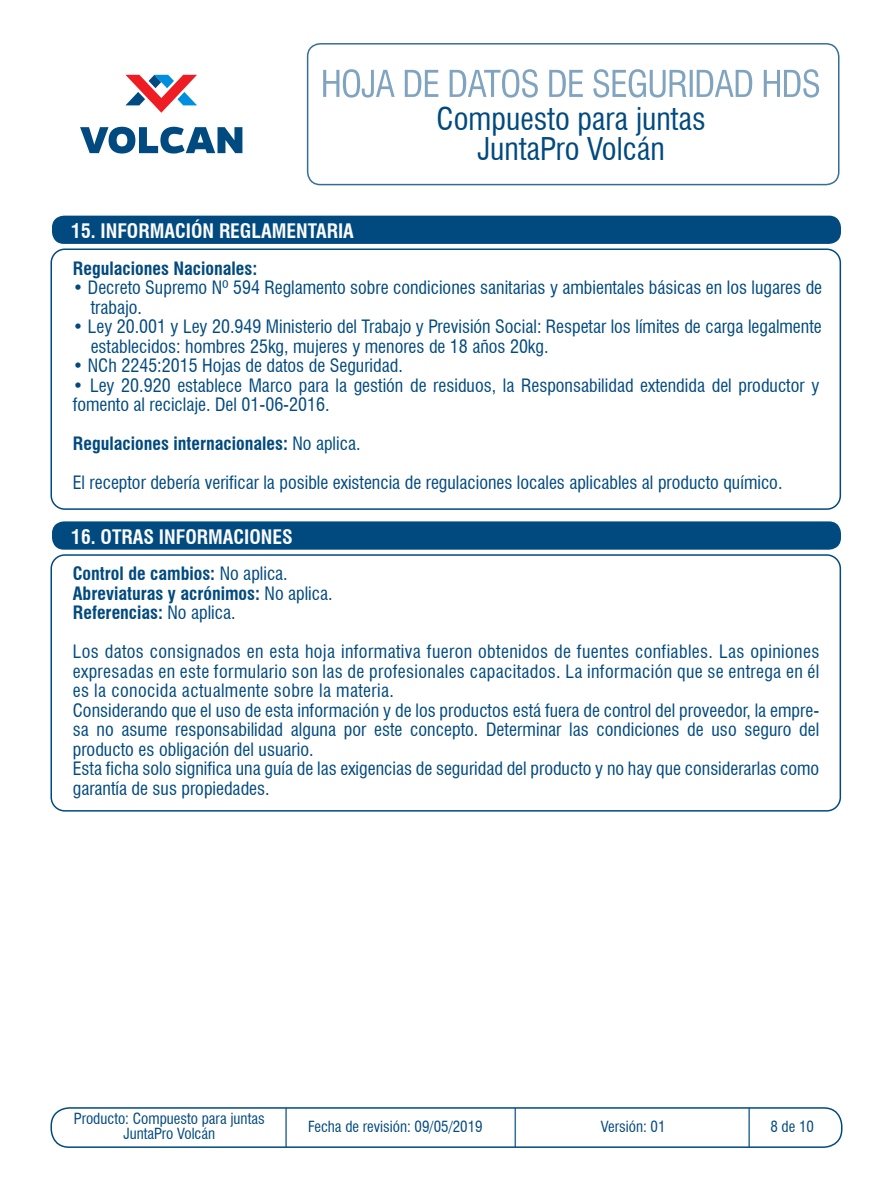
<style>
.page{position:relative;width:893px;height:1191px;background:#fff}
.page>*{position:absolute;margin:0;border:0;box-sizing:border-box;transform-origin:0 0}
.t1{font:condensed 30.6px/30px "Swiss 721 BT";color:#004a7f;text-align:center}
.t2{font:700 condensed 19.5px "Swiss 721 BT";color:#fbfbfc}
.t3{font:condensed 18px/19.5px "Swiss 721 BT";color:#004a7f}
.t4{font:700 condensed 18px/19.5px "Swiss 721 BT";color:#004a7f}
.t5{font:condensed 15px/15px "Swiss 721 BT";color:#004a7f;text-align:center}
.s1{font-weight:700}
.s2{font-weight:400}
</style>
<div class="page">
<svg style="left:323px;top:69px;width:496px;height:29px"></svg>
<div style="left:50px;top:248px;width:791px;height:262px;border:2px solid #004a7f;border-radius:14px"></div>
<div style="left:52px;top:216px;width:789px;height:28px;background:#004a7f;border-radius:12px"></div>
<div style="left:50px;top:554px;width:791px;height:257px;border:2px solid #004a7f;border-radius:14px"></div>
<div style="left:52px;top:521px;width:789px;height:28px;background:#004a7f;border-radius:12px"></div>
<svg style="left:125px;top:75px;width:72px;height:38px"></svg>
<svg style="left:80px;top:127px;width:162px;height:26px"></svg>
<div style="left:307px;top:43px;width:532px;height:142px;border:2px solid #004a7f;border-radius:13px"></div>
<div style="left:50px;top:1107px;width:792px;height:41px;border:2px solid #004a7f;border-radius:18px"></div>
<hr style="left:285px;top:1108px;width:2px;height:39px;background:#004a7f">
<hr style="left:514px;top:1108px;width:2px;height:39px;background:#004a7f">
<hr style="left:748px;top:1108px;width:2px;height:39px;background:#004a7f">
<p class="t2" style="left:71px;top:219px;width:284px">15. INFORMACIÓN REGLAMENTARIA</p>
<h1 class="t1" style="left:437px;top:104px;width:271px">Compuesto para juntas<br>JuntaPro Volcán</h1>
<p class="t4" style="left:73px;top:258px;width:186px">Regulaciones Nacionales:</p>
<p class="t3" style="left:91px;top:278px;width:733px;text-indent:-18px">• Decreto Supremo Nº 594 Reglamento sobre condiciones sanitarias y ambientales básicas en los lugares de trabajo.</p>
<p class="t3" style="left:91px;top:317px;width:732px;text-indent:-18px">• Ley 20.001 y Ley 20.949 Ministerio del Trabajo y Previsión Social: Respetar los límites de carga legalmente establecidos: hombres 25kg, mujeres y menores de 18 años 20kg.</p>
<p class="t3" style="left:73px;top:356px;width:332px">• NCh 2245:2015 Hojas de datos de Seguridad.</p>
<p class="t3" style="left:73px;top:375px;width:748px">• Ley 20.920 establece Marco para la gestión de residuos, la Responsabilidad extendida del productor y fomento al reciclaje. Del 01-06-2016.</p>
<p class="t3" style="left:73px;top:424px;width:711px;line-height:39px"><span class="s1">Regulaciones internacionales:</span> No aplica.<br>El receptor debería verificar la posible existencia de regulaciones locales aplicables al producto químico.</p>
<p class="t2" style="left:71px;top:525px;width:223px">16. OTRAS INFORMACIONES</p>
<p class="t4" style="left:73px;top:564px;width:261px">Control de cambios: <span class="s2">No aplica.<br></span>Abreviaturas y acrónimos: <span class="s2">No aplica.<br></span>Referencias: <span class="s2">No aplica.</span></p>
<p class="t3" style="left:73px;top:642px;width:748px">Los datos consignados en esta hoja informativa fueron obtenidos de fuentes confiables. Las opiniones expresadas en este formulario son las de profesionales capacitados. La información que se entrega en él es la conocida actualmente sobre la materia.<br>Considerando que el uso de esta información y de los productos está fuera de control del proveedor, la empre&shy;sa no asume responsabilidad alguna por este concepto. Determinar las condiciones de uso seguro del producto es obligación del usuario.<br>Esta ficha solo significa una guía de las exigencias de seguridad del producto y no hay que considerarlas como garantía de sus propiedades.</p>
<p class="t5" style="left:74px;top:1111px;width:192px">Producto: Compuesto para juntas<br>JuntaPro Volcán</p>
<p class="t5" style="left:308px;top:1119px;width:176px">Fecha de revisión: 09/05/2019</p>
<p class="t5" style="left:601px;top:1119px;width:66px">Versión: 01</p>
<p class="t5" style="left:770px;top:1119px;width:45px">8 de 10</p>
</div>
